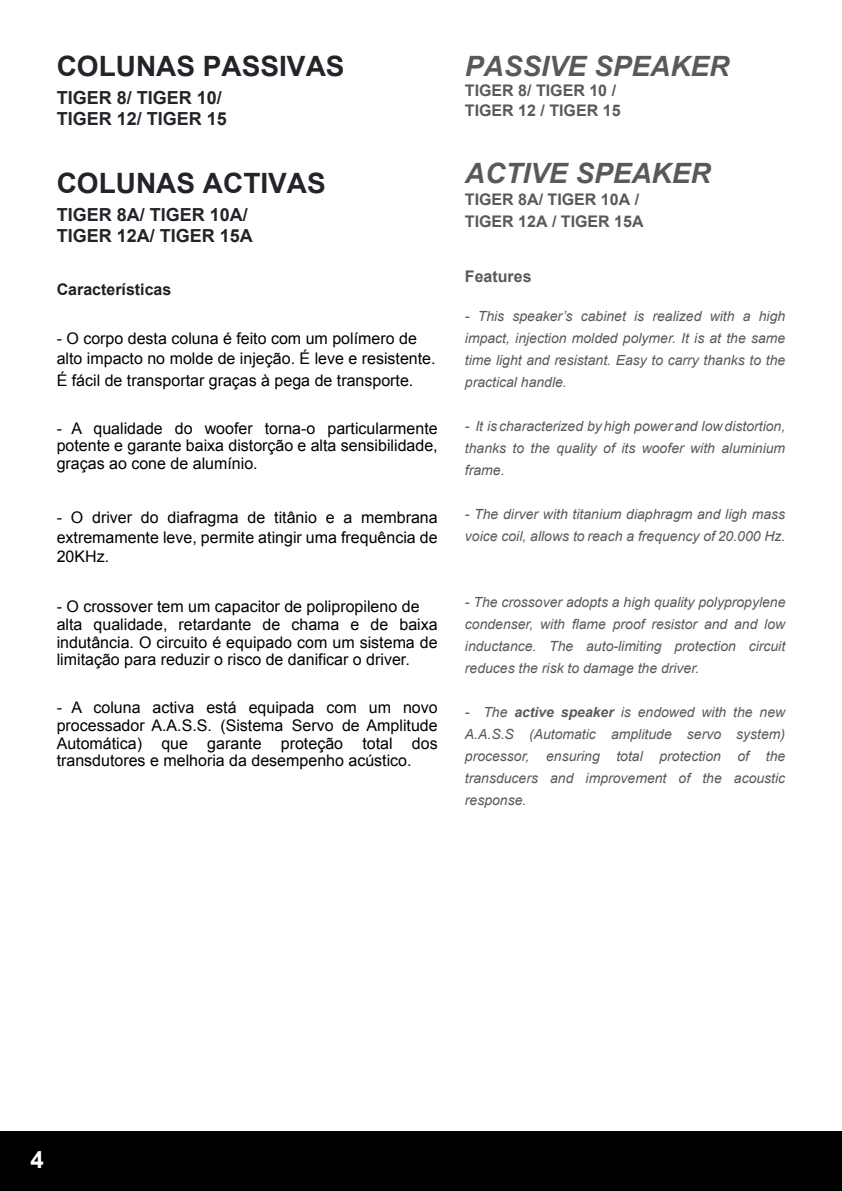
<style>
.page{position:relative;width:842px;height:1191px;background:#fff}
.page>*{position:absolute;margin:0;border:0;box-sizing:border-box;transform-origin:0 0}
.t1{font:700 28px "Arial";color:#25222a}
.t2{font:italic 700 28px "Arial";color:#58595b}
.t3{font:700 24px "Arial";color:#fff}
.t4{font:700 18px/21.6px "Arial";color:#25222a}
.t5{font:16px/17.8px "Arial";color:#000;text-align:justify}
.t6{font:700 16px/20px "Arial";color:#58595b}
.t7{font:700 16px "Arial";color:#231f20}
.t8{font:italic 14px/22px "Arial";color:#58595b;text-align:justify}
.s1{font-weight:700}
</style>
<div class="page">
<div style="left:0;top:1131px;width:842px;height:60px;background:#000"></div>
<h1 class="t1" style="left:57px;top:55px;width:289px">COLUNAS PASSIVAS</h1>
<p class="t4" style="left:57px;top:88px;width:172px">TIGER 8/ TIGER 10/<br>TIGER 12/ TIGER 15</p>
<h1 class="t1" style="left:57px;top:172px;width:271px">COLUNAS ACTIVAS</h1>
<p class="t4" style="left:57px;top:205px;width:198px">TIGER 8A/ TIGER 10A/<br>TIGER 12A/ TIGER 15A</p>
<p class="t7" style="left:57px;top:283px;width:116px">Características</p>
<p class="t5" style="left:57px;top:330px;width:380px;line-height:20px">- O corpo desta coluna é feito com um polímero de alto impacto no molde de injeção. É leve e resistente.</p>
<p class="t5" style="left:57px;top:373px;width:358px">É fácil de transportar graças à pega de transporte.</p>
<p class="t5" style="left:57px;top:420px;width:382px">- A qualidade do woofer torna-o particularmente potente e garante baixa distorção e alta sensibilidade, graças ao cone de alumínio.</p>
<p class="t5" style="left:57px;top:509px;width:382px;line-height:19.8px">- O driver do diafragma de titânio e a membrana extremamente leve, permite atingir uma frequência de 20KHz.</p>
<p class="t5" style="left:57px;top:599px;width:382px;text-align:left">- O crossover tem um capacitor de polipropileno de alta qualidade, retardante de chama e de baixa indutância. O circuito é equipado com um sistema de limitação para reduzir o risco de danificar o driver.</p>
<p class="t5" style="left:57px;top:700px;width:382px">- A coluna activa está equipada com um novo processador A.A.S.S. (Sistema Servo de Amplitude Automática) que garante proteção total dos transdutores e melhoria da desempenho acústico.</p>
<h1 class="t2" style="left:465px;top:55px;width:266px">PASSIVE SPEAKER</h1>
<p class="t6" style="left:465px;top:82px;width:157px">TIGER 8/ TIGER 10 /<br>TIGER 12 / TIGER 15</p>
<h1 class="t2" style="left:465px;top:162px;width:247px">ACTIVE SPEAKER</h1>
<p class="t6" style="left:465px;top:190px;width:180px;line-height:22px">TIGER 8A/ TIGER 10A /<br>TIGER 12A / TIGER 15A</p>
<p class="t6" style="left:465px;top:268px;width:68px">Features</p>
<p class="t8" style="left:465px;top:306px;width:322px">- This speaker’s cabinet is realized with a high impact, injection molded polymer. It is at the same time light and resistant. Easy to carry thanks to the practical handle.</p>
<p class="t8" style="left:465px;top:416px;width:322px">- It is characterized by high power and lowdistortion, thanks to the quality of its woofer with aluminium frame.</p>
<p class="t8" style="left:465px;top:504px;width:322px">- The dirver with titanium diaphragm and ligh mass voice coil, allows to reach a frequency of 20.000 Hz.</p>
<p class="t8" style="left:465px;top:592px;width:322px">- The crossover adopts a high quality polypropylene condenser, with flame proof resistor and and low inductance. The auto-limiting protection circuit reduces the risk to damage the driver.</p>
<p class="t8" style="left:465px;top:702px;width:322px">- The <span class="s1">active speaker</span> is endowed with the new A.A.S.S (Automatic amplitude servo system) processor, ensuring total protection of the transducers and improvement of the acoustic response.</p>
<h2 class="t3" style="left:30px;top:1150px;width:15px">4</h2>
</div>
